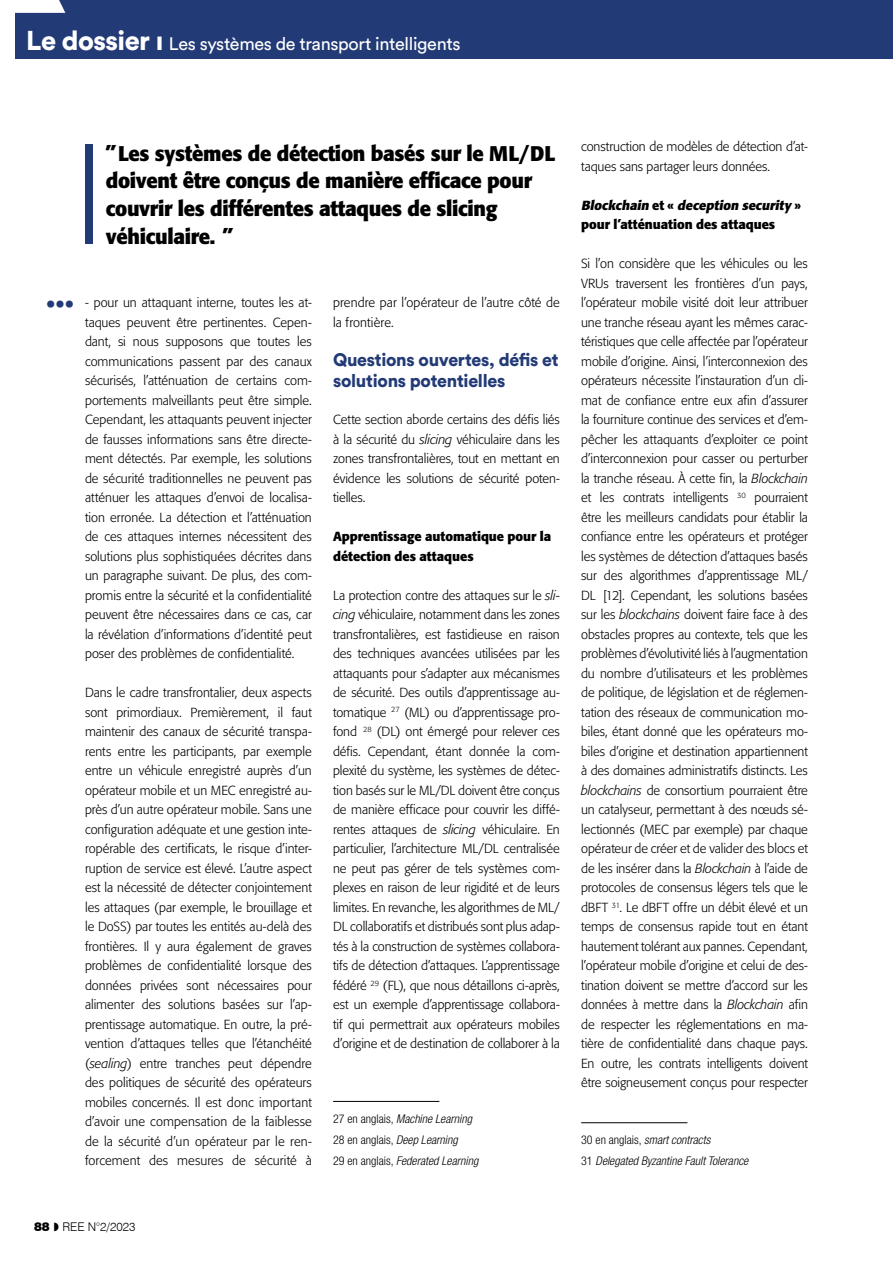
<style>
.page{position:relative;width:893px;height:1263px;background:#fff}
.page>*{position:absolute;margin:0;border:0;box-sizing:border-box;transform-origin:0 0}
.t1{font:900 45px "Austin";color:#223a76}
.Exergue_new{font:700 21px/27.8px "Formata";letter-spacing:-.015em;color:#000;scale:.96 1}
.Inter_Dossier_2{font:900 18px/21.6px "Circular Std";letter-spacing:-.015em;color:#223a76}
.t2{font:18px "Circular Std";letter-spacing:-.02em;color:#fff}
.Txt_Dossier{font:300 13.05px/19.5px "Formata";color:#000;text-align:justify}
.Inter_2{font:700 13.05px/19.5px "Formata";color:#000}
.Notes_bas_de_page{font:italic 300 condensed 12px "Helvetica Neue LT Pro";color:#000}
.Notes_bas_de_page-2{font:300 condensed 12px "Helvetica Neue LT Pro";color:#000}
.t3{font:300 12px "Swiss 721 BT";color:#000}
.s1{font-weight:900;font-size:27px}
.s2{font-style:italic}
.s3{font-style:normal}
.s4{font-weight:900}
</style>
<div class="page">
<div style="left:0;top:0;width:893px;height:58px;background:#223a76"></div>
<svg style="left:15px;top:0;width:50px;height:13px"></svg>
<div style="left:0;top:0;width:15px;height:59px;background:#fff"></div>
<hr style="left:333px;top:1101px;width:106px;height:1px;background:#000">
<hr style="left:581px;top:1122px;width:106px;height:1px;background:#000">
<div style="left:85px;top:144px;width:8px;height:100px;background:#223a76"></div>
<p class="t2" style="left:26px;top:32px;width:436px"><span class="s1">Le dossier ı</span> Les systèmes de transport intelligents</p>
<p class="Exergue_new" style="left:106px;top:139px;width:470px">”Les systèmes de détection basés sur le ML/DL doivent être conçus de manière efficace pour couvrir les différentes attaques de slicing véhiculaire. ”</p>
<p class="t1" style="left:46px;top:259px;width:29px">...</p>
<p class="Txt_Dossier" style="left:85px;top:293px;width:228px">- pour un attaquant interne, toutes les at&shy;taques peuvent être pertinentes. Cepen&shy;dant, si nous supposons que toutes les communications passent par des canaux sécurisés, l’atténuation de certains com&shy;portements malveillants peut être simple.<br>Cependant, les attaquants peuvent injecter de fausses informations sans être directe&shy;ment détectés. Par exemple, les solutions de sécurité traditionnelles ne peuvent pas atténuer les attaques d’envoi de localisa&shy;tion erronée. La détection et l’atténuation de ces attaques internes nécessitent des solutions plus sophistiquées décrites dans un paragraphe suivant. De plus, des com&shy;promis entre la sécurité et la confidentialité peuvent être nécessaires dans ce cas, car la révélation d’informations d’identité peut poser des problèmes de confidentialité.</p>
<p class="Txt_Dossier" style="left:85px;top:683px;width:228px">Dans le cadre transfrontalier, deux aspects sont primordiaux. Premièrement, il faut maintenir des canaux de sécurité transpa&shy;rents entre les participants, par exemple entre un véhicule enregistré auprès d’un opérateur mobile et un MEC enregistré au&shy;près d’un autre opérateur mobile. Sans une configuration adéquate et une gestion inte&shy;ropérable des certificats, le risque d’inter&shy;ruption de service est élevé. L’autre aspect est la nécessité de détecter conjointement les attaques (par exemple, le brouillage et le DoSS) par toutes les entités au-delà des frontières. Il y aura également de graves problèmes de confidentialité lorsque des données privées sont nécessaires pour alimenter des solutions basées sur l’ap&shy;prentissage automatique. En outre, la pré&shy;vention d’attaques telles que l’étanchéité (<span class="s2">sealing</span>) entre tranches peut dépendre des politiques de sécurité des opérateurs mobiles concernés. Il est donc important d’avoir une compensation de la faiblesse de la sécurité d’un opérateur par le ren&shy;forcement des mesures de sécurité à</p>
<p class="Txt_Dossier" style="left:333px;top:293px;width:228px">prendre par l’opérateur de l’autre côté de la frontière.</p>
<p class="Inter_Dossier_2" style="left:333px;top:348px;width:227px">Questions ouvertes, défis et solutions potentielles</p>
<p class="Txt_Dossier" style="left:333px;top:410px;width:228px">Cette section aborde certains des défis liés à la sécurité du <span class="s2">slicing</span> véhiculaire dans les zones transfrontalières, tout en mettant en évidence les solutions de sécurité poten&shy;tielles.</p>
<p class="Inter_2" style="left:333px;top:527px;width:220px">Apprentissage automatique pour la détection des attaques</p>
<p class="Txt_Dossier" style="left:333px;top:586px;width:228px">La protection contre des attaques sur le <span class="s2">sli&shy;cing</span> véhiculaire, notamment dans les zones transfrontalières, est fastidieuse en raison des techniques avancées utilisées par les attaquants pour s’adapter aux mécanismes de sécurité. Des outils d’apprentissage au&shy;tomatique <sup>27</sup> (ML) ou d’apprentissage pro&shy;fond <sup>28</sup> (DL) ont émergé pour relever ces défis. Cependant, étant donnée la com&shy;plexité du système, les systèmes de détec&shy;tion basés sur le ML/DL doivent être conçus de manière efficace pour couvrir les diffé&shy;rentes attaques de <span class="s2">slicing</span> véhiculaire. En particulier, l’architecture ML/DL centralisée ne peut pas gérer de tels systèmes com&shy;plexes en raison de leur rigidité et de leurs limites. En revanche, les algorithmes de ML/ DL collaboratifs et distribués sont plus adap&shy;tés à la construction de systèmes collabora&shy;tifs de détection d’attaques. L’apprentissage fédéré <sup>29</sup> (FL), que nous détaillons ci-après, est un exemple d’apprentissage collabora&shy;tif qui permettrait aux opérateurs mobiles d’origine et de destination de collaborer à la</p>
<p class="Notes_bas_de_page" style="left:333px;top:1111px;width:140px"><span class="s3">27 en anglais,</span> Machine Learning</p>
<p class="Notes_bas_de_page-2" style="left:333px;top:1133px;width:126px">28 en anglais, <span class="s2">Deep Learning</span></p>
<p class="Notes_bas_de_page" style="left:333px;top:1154px;width:147px"><span class="s3">29 en anglais,</span> Federated Learning</p>
<p class="Txt_Dossier" style="left:581px;top:137px;width:228px">construction de modèles de détection d’at&shy;taques sans partager leurs données.</p>
<p class="Inter_2" style="left:581px;top:195px;width:221px"><span class="s2">Blockchain</span> e t « <span class="s2">deception security</span> » pour l’atténuation des attaques</p>
<p class="Txt_Dossier" style="left:581px;top:254px;width:228px">Si l’on considère que les véhicules ou les VRUs traversent les frontières d’un pays, l’opérateur mobile visité doit leur attribuer une tranche réseau ayant les mêmes carac&shy;téristiques que celle affectée par l’opérateur mobile d’origine. Ainsi, l’interconnexion des opérateurs nécessite l’instauration d’un cli&shy;mat de confiance entre eux afin d’assurer la fourniture continue des services et d’em&shy;pêcher les attaquants d’exploiter ce point d’interconnexion pour casser ou perturber la tranche réseau. À cette fin, la <span class="s2">Blockchain </span>et les contrats intelligents <sup>30</sup> pourraient être les meilleurs candidats pour établir la confiance entre les opérateurs et protéger les systèmes de détection d’attaques basés sur des algorithmes d’apprentissage ML/ DL [12]. Cependant, les solutions basées sur les <span class="s2">blockchains</span> doivent faire face à des obstacles propres au contexte, tels que les problèmes d’évolutivité liés à l’augmentation du nombre d’utilisateurs et les problèmes de politique, de législation et de réglemen&shy;tation des réseaux de communication mo&shy;biles, étant donné que les opérateurs mo&shy;biles d’origine et destination appartiennent à des domaines administratifs distincts. Les <span class="s2">blockchains</span> de consortium pourraient être un catalyseur, permettant à des nœuds sé&shy;lectionnés (MEC par exemple) par chaque opérateur de créer et de valider des blocs et de les insérer dans la <span class="s2">Blockchain</span> à l’aide de protocoles de consensus légers tels que le dBFT <sup>31</sup>. Le dBFT offre un débit élevé et un temps de consensus rapide tout en étant hautement tolérant aux pannes. Cependant, l’opérateur mobile d’origine et celui de des&shy;tination doivent se mettre d’accord sur les données à mettre dans la <span class="s2">Blockchain</span> afin de respecter les réglementations en ma&shy;tière de confidentialité dans chaque pays.<br>En outre, les contrats intelligents doivent être soigneusement conçus pour respecter</p>
<p class="Notes_bas_de_page" style="left:581px;top:1133px;width:131px"><span class="s3">30 en anglais,</span> smart contracts</p>
<p class="Notes_bas_de_page" style="left:581px;top:1154px;width:169px"><span class="s3">31</span> Delegated Byzantine Fault Tolerance</p>
<p class="t3" style="left:34px;top:1220px;width:103px"><span class="s4">88</span> ◗ REE N°2/2023</p>
</div>
